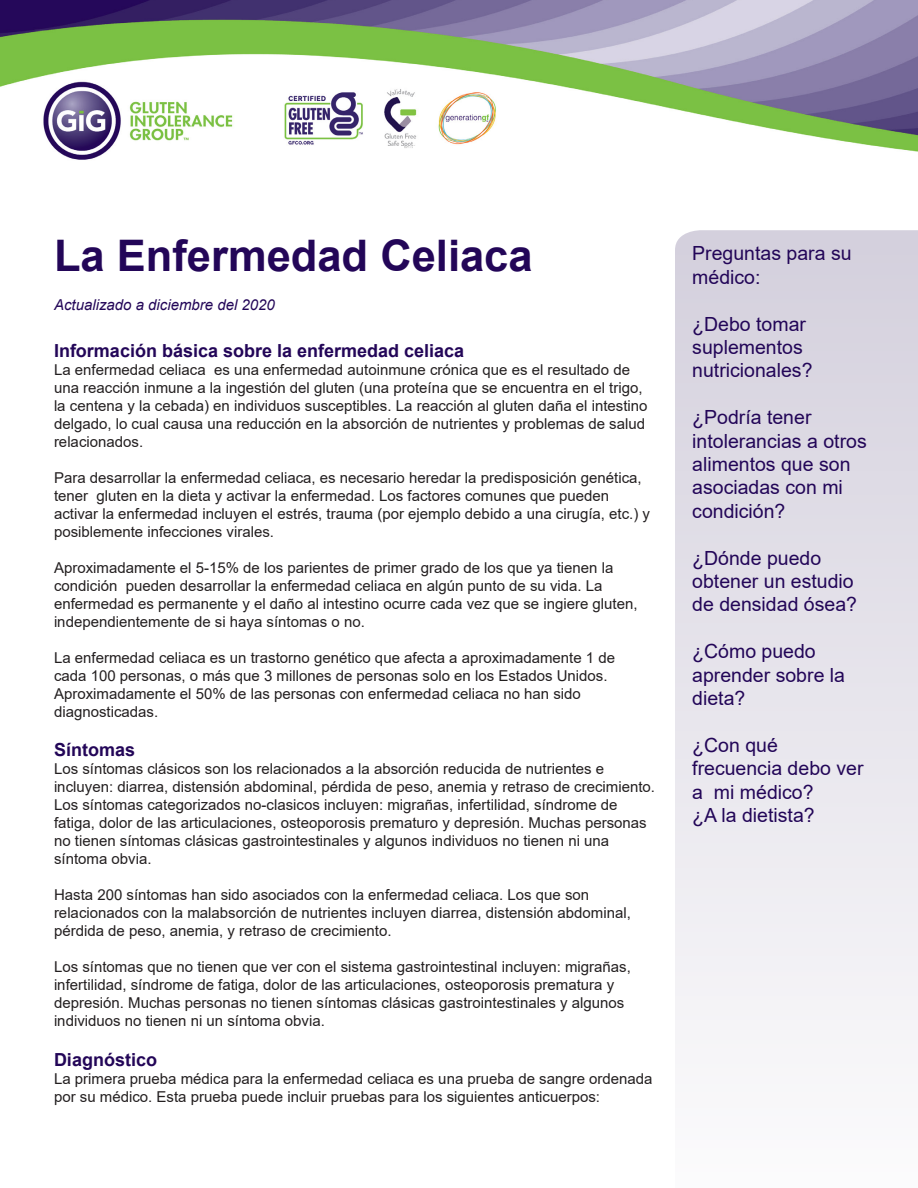
<style>
.page{position:relative;width:918px;height:1188px;background:#fff}
.page>*{position:absolute;margin:0;border:0;box-sizing:border-box;transform-origin:0 0}
.t1{font:700 43.5px "Arial";color:#230658}
.t2{font:19.5px/23.4px "Arial";color:#230658}
.t3{font:700 18px "Arial";color:#230658}
.t4{font:15px/18px "Arial";color:#231f20}
.t5{font:italic 15px "Arial";color:#230658}
</style>
<div class="page">
<svg style="left:675px;top:230px;width:243px;height:810px;fill:#e5e2ea"></svg>
<img style="left:0;top:0;width:918px;height:160px">
<p class="t1" style="left:54px;top:225px;width:480px">La Enfermedad Celiaca</p>
<p class="t5" style="left:54px;top:295px;width:222px">Actualizado a diciembre del 2020</p>
<p class="t3" style="left:54px;top:338px;width:412px">Información básica sobre la enfermedad celiaca</p>
<p class="t4" style="left:54px;top:360px;width:595px">La enfermedad celiaca es una enfermedad autoinmune crónica que es el resultado de una reacción inmune a la ingestión del gluten (una proteína que se encuentra en el trigo, la centena y la cebada) en individuos susceptibles. La reacción al gluten daña el intestino delgado, lo cual causa una reducción en la absorción de nutrientes y problemas de salud relacionados.</p>
<p class="t4" style="left:54px;top:468px;width:598px">Para desarrollar la enfermedad celiaca, es necesario heredar la predisposición genética, tener gluten en la dieta y activar la enfermedad. Los factores comunes que pueden activar la enfermedad incluyen el estrés, trauma (por ejemplo debido a una cirugía, etc.) y posiblemente infecciones virales.</p>
<p class="t4" style="left:54px;top:558px;width:585px">Aproximadamente el 5-15% de los parientes de primer grado de los que ya tienen la condición pueden desarrollar la enfermedad celiaca en algún punto de su vida. La enfermedad es permanente y el daño al intestino ocurre cada vez que se ingiere gluten, independientemente de si haya síntomas o no.</p>
<p class="t4" style="left:54px;top:648px;width:563px">La enfermedad celiaca es un trastorno genético que afecta a aproximadamente 1 de cada 100 personas, o más que 3 millones de personas solo en los Estados Unidos.<br>Aproximadamente el 50% de las personas con enfermedad celiaca no han sido diagnosticadas.</p>
<p class="t3" style="left:54px;top:737px;width:83px">Síntomas</p>
<p class="t4" style="left:54px;top:760px;width:603px">Los síntomas clásicos son los relacionados a la absorción reducida de nutrientes e incluyen: diarrea, distensión abdominal, pérdida de peso, anemia y retraso de crecimiento.<br>Los síntomas categorizados no-clasicos incluyen: migrañas, infertilidad, síndrome de fatiga, dolor de las articulaciones, osteoporosis prematuro y depresión. Muchas personas no tienen síntomas clásicas gastrointestinales y algunos individuos no tienen ni una síntoma obvia.</p>
<p class="t4" style="left:54px;top:886px;width:578px">Hasta 200 síntomas han sido asociados con la enfermedad celiaca. Los que son relacionados con la malabsorción de nutrientes incluyen diarrea, distensión abdominal, pérdida de peso, anemia, y retraso de crecimiento.</p>
<p class="t4" style="left:54px;top:958px;width:578px">Los síntomas que no tienen que ver con el sistema gastrointestinal incluyen: migrañas, infertilidad, síndrome de fatiga, dolor de las articulaciones, osteoporosis prematura y depresión. Muchas personas no tienen síntomas clásicas gastrointestinales y algunos individuos no tienen ni un síntoma obvia.</p>
<p class="t3" style="left:54px;top:1047px;width:105px">Diagnóstico</p>
<p class="t4" style="left:54px;top:1069px;width:600px">La primera prueba médica para la enfermedad celiaca es una prueba de sangre ordenada</p>
<p class="t4" style="left:54px;top:1087px;width:548px">por su médico. Esta prueba puede incluir pruebas para los siguientes anticuerpos:</p>
<p class="t2" style="left:692px;top:242px;width:161px">Preguntas para su médico:</p>
<p class="t2" style="left:692px;top:312px;width:122px">¿Debo tomar suplementos nutricionales?</p>
<p class="t2" style="left:692px;top:406px;width:176px">¿Podría tener intolerancias a otros alimentos que son asociadas con mi condición?</p>
<p class="t2" style="left:692px;top:546px;width:166px">¿Dónde puedo obtener un estudio de densidad ósea?</p>
<p class="t2" style="left:692px;top:640px;width:154px">¿Cómo puedo aprender sobre la dieta?</p>
<p class="t2" style="left:692px;top:733px;width:173px">¿Con qué frecuencia debo ver a mi médico?</p>
<p class="t2" style="left:692px;top:803px;width:124px">¿A la dietista?</p>
</div>
